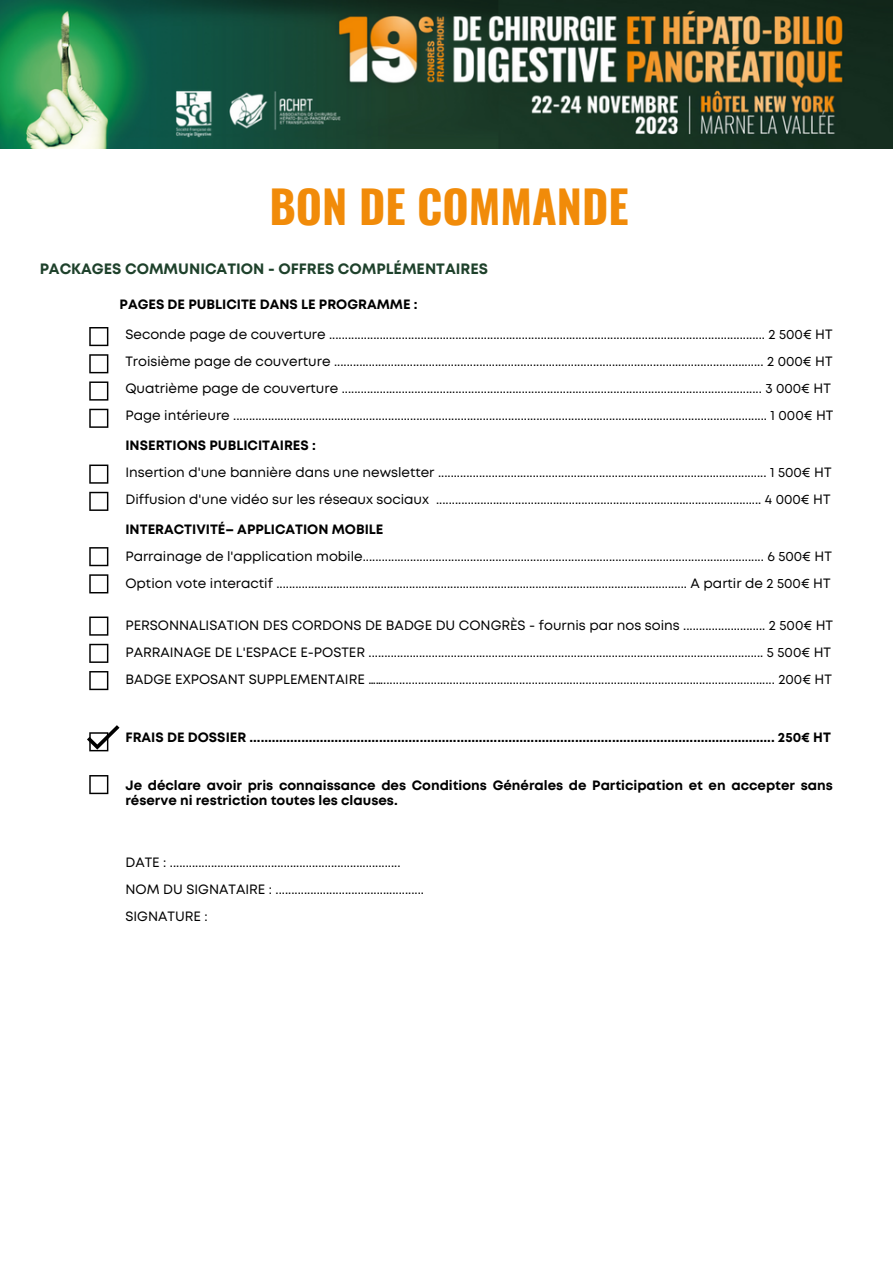
<style>
.page{position:relative;width:893px;height:1264px;background:#fff}
.page>*{position:absolute;margin:0;border:0;box-sizing:border-box;transform-origin:0 0}
.t1{font:700 45px "Oswald";color:#f18b09}
.t2{font:700 15px "Mont";color:#1e412b}
.t3{font:13.5px/27px "Mont";color:#000}
.t4{font:700 13.5px/15.8px "Mont";color:#000}
</style>
<div class="page">
<img style="left:0;top:0;width:892px;height:148px">
<svg style="left:89px;top:327px;width:19px;height:19px"></svg>
<svg style="left:89px;top:354px;width:19px;height:19px"></svg>
<svg style="left:89px;top:381px;width:19px;height:19px"></svg>
<svg style="left:89px;top:409px;width:19px;height:19px"></svg>
<svg style="left:89px;top:616px;width:19px;height:19px"></svg>
<svg style="left:89px;top:643px;width:19px;height:20px"></svg>
<svg style="left:89px;top:671px;width:19px;height:19px"></svg>
<svg style="left:89px;top:464px;width:19px;height:19px"></svg>
<svg style="left:89px;top:492px;width:19px;height:19px"></svg>
<svg style="left:89px;top:547px;width:19px;height:19px"></svg>
<svg style="left:89px;top:574px;width:19px;height:19px"></svg>
<svg style="left:89px;top:775px;width:19px;height:19px"></svg>
<svg style="left:87px;top:725px;width:32px;height:26px"></svg>
<h1 class="t1" style="left:269px;top:171px;width:360px">BON DE COMMANDE</h1>
<p class="t2" style="left:40px;top:263px;width:450px">PACKAGES COMMUNICATION - OFFRES COMPLÉMENTAIRES</p>
<p class="t4" style="left:120px;top:297px;width:299px">PAGES DE PUBLICITE DANS LE PROGRAMME :</p>
<p class="t3" style="left:125px;top:322px;width:709px">Seconde page de couverture .......................................................................................................................................... 2 500€ HT Troisième page de couverture ........................................................................................................................................ 2 000€ HT Quatrième page de couverture ..................................................................................................................................... 3 000€ HT Page intérieure ......................................................................................................................................................................... 1 000€ HT</p>
<p class="t4" style="left:125px;top:438px;width:192px">INSERTIONS PUBLICITAIRES :</p>
<p class="t3" style="left:125px;top:460px;width:707px">Insertion d'une bannière dans une newsletter ........................................................................................................ 1 500€ HT<br>Diffusion d'une vidéo sur les réseaux sociaux ....................................................................................................... 4 000€ HT</p>
<p class="t4" style="left:125px;top:522px;width:259px">INTERACTIVITÉ– APPLICATION MOBILE</p>
<p class="t3" style="left:125px;top:543px;width:708px">Parrainage de l'application mobile............................................................................................................................... 6 500€ HT<br>Option vote interactif .................................................................................................................................. A partir de 2 500€ HT</p>
<p class="t3" style="left:125px;top:612px;width:709px">PERSONNALISATION DES CORDONS DE BADGE DU CONGRÈS - fournis par nos soins .......................... 2 500€ HT<br>PARRAINAGE DE L'ESPACE E-POSTER ............................................................................................................................. 5 500€ HT<br>BADGE EXPOSANT SUPPLEMENTAIRE ……............................................................................................................................ 200€ HT</p>
<p class="t4" style="left:125px;top:730px;width:707px">FRAIS DE DOSSIER .............................................................................................................................................. 250€ HT</p>
<p class="t4" style="left:125px;top:778px;width:708px">Je déclare avoir pris connaissance des Conditions Générales de Participation et en accepter sans réserve ni restriction toutes les clauses.</p>
<p class="t3" style="left:125px;top:850px;width:300px">DATE : .........................................................................<br>NOM DU SIGNATAIRE : ...............................................<br>SIGNATURE :</p>
</div>
